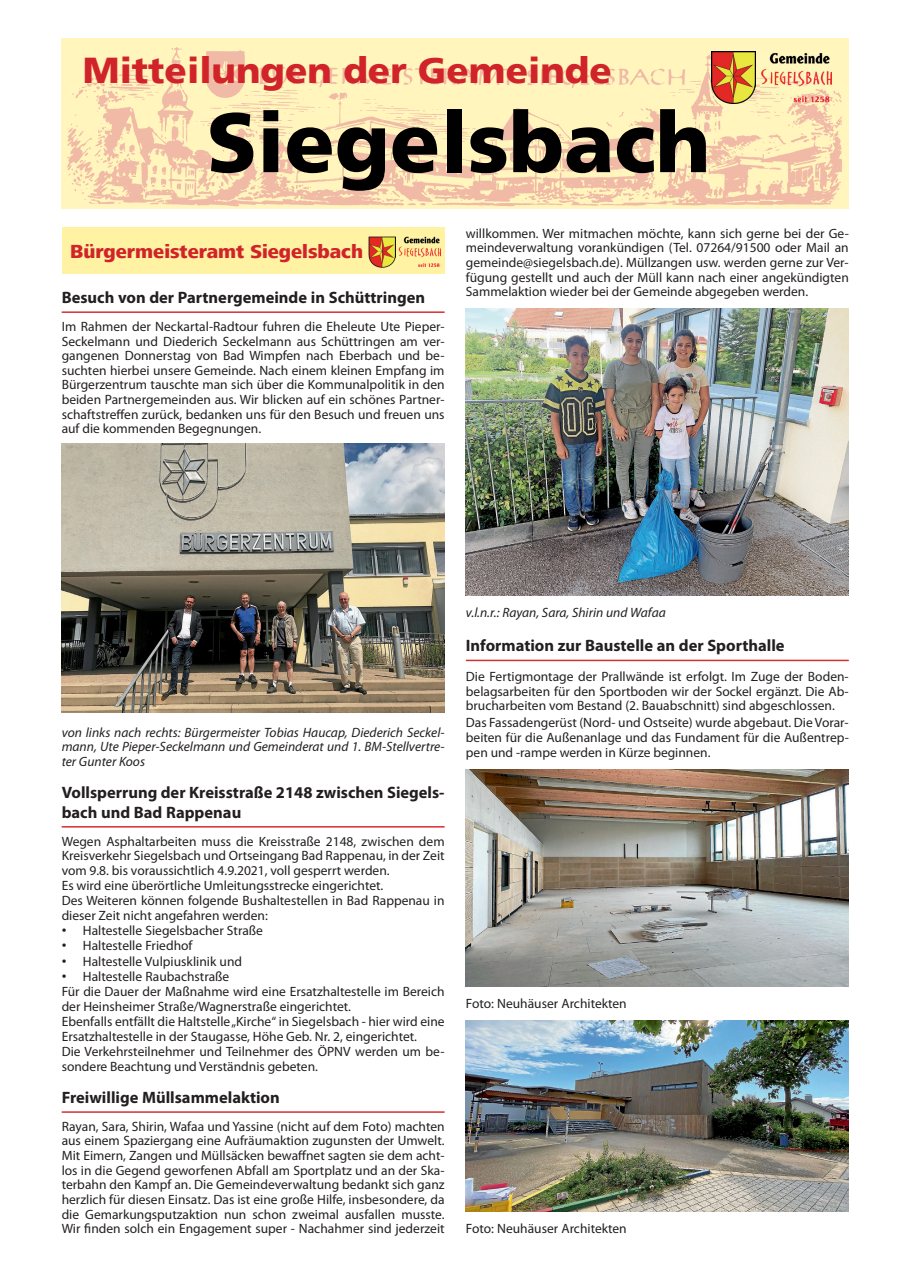
<style>
.page{position:relative;width:902px;height:1280px;background:#fff}
.page>*{position:absolute;margin:0;border:0;box-sizing:border-box;transform-origin:0 0}
.t1{font:900 84px "Frutiger LT";color:#000}
.t2{font:900 36px "Frutiger LT";color:#d1232a}
.t3{font:800 19.5px "Frutiger Next LT";color:#d1232a}
.t4{font:700 16.5px/19.5px "Myriad Pro";color:#231f20}
.t5{font:13.5px/14.5px "Myriad Pro";color:#231f20;text-align:justify}
.t6{font:italic 13.5px/14.5px "Myriad Pro";color:#231f20;text-align:justify}
.s1{font-family:"Arial"}
</style>
<div class="page">
<hr style="left:901px;top:0;width:1px;height:60px;background:#fff2a2">
<img style="left:62px;top:41px;width:786px;height:167px">
<img style="left:711px;top:52px;width:44px;height:51px">
<img style="left:760px;top:52px;width:71px;height:51px">
<hr style="left:62px;top:311px;width:382px;height:2px;background:#d72e32">
<hr style="left:62px;top:826px;width:382px;height:1px;background:#d72e32">
<hr style="left:62px;top:1111px;width:382px;height:2px;background:#d72e32">
<div style="left:62px;top:227px;width:382px;height:47px;background:#fff2a2"></div>
<img style="left:369px;top:236px;width:26px;height:31px">
<img style="left:398px;top:237px;width:42px;height:30px">
<img style="left:62px;top:444px;width:382px;height:269px">
<hr style="left:466px;top:660px;width:382px;height:1px;background:#d72e32">
<img style="left:466px;top:309px;width:382px;height:287px">
<img style="left:466px;top:769px;width:382px;height:217px">
<img style="left:466px;top:1020px;width:382px;height:192px">
<h2 class="t2" style="left:83px;top:49px;width:530px">Mitteilungen der Gemeinde</h2>
<h1 class="t1" style="left:207px;top:92px;width:505px">Siegelsbach</h1>
<h3 class="t3" style="left:70px;top:240px;width:294px">Bürgermeisteramt Siegelsbach</h3>
<p class="t4" style="left:62px;top:287px;width:365px">Besuch von der Partnergemeinde in Schüttringen</p>
<p class="t5" style="left:62px;top:319px;width:384px">Im Rahmen der Neckartal-Radtour fuhren die Eheleute Ute Pieper-Seckelmann und Diederich Seckelmann aus Schüttringen am ver&shy;gangenen Donnerstag von Bad Wimpfen nach Eberbach und be&shy;suchten hierbei unsere Gemeinde. Nach einem kleinen Empfang im Bürgerzentrum tauschte man sich über die Kommunalpolitik in den beiden Partnergemeinden aus. Wir blicken auf ein schönes Partner&shy;schaftstreffen zurück, bedanken uns für den Besuch und freuen uns auf die kommenden Begegnungen.</p>
<p class="t5" style="left:466px;top:226px;width:384px">willkommen. Wer mitmachen möchte, kann sich gerne bei der Ge&shy;meindeverwaltung vorankündigen (Tel. 07264/91500 oder Mail an gemeinde@siegelsbach.de). Müllzangen usw. werden gerne zur Ver&shy;fügung gestellt und auch der Müll kann nach einer angekündigten Sammelaktion wieder bei der Gemeinde abgegeben werden.</p>
<p class="t6" style="left:62px;top:725px;width:384px">von links nach rechts: Bürgermeister Tobias Haucap, Diederich Seckel&shy;mann, Ute Pieper-Seckelmann und Gemeinderat und 1. BM-Stellvertre&shy;ter Gunter Koos</p>
<p class="t4" style="left:62px;top:782px;width:384px">Vollsperrung der Kreisstraße 2148 zwischen Siegels&shy;bach und Bad Rappenau</p>
<p class="t5" style="left:62px;top:833px;width:384px;text-align:left">Wegen Asphaltarbeiten muss die Kreisstraße 2148, zwischen dem Kreisverkehr Siegelsbach und Ortseingang Bad Rappenau, in der Zeit vom 9.8. bis voraussichtlich 4.9.2021, voll gesperrt werden.<br>Es wird eine überörtliche Umleitungsstrecke eingerichtet.<br>Des Weiteren können folgende Bushaltestellen in Bad Rappenau in dieser Zeit nicht angefahren werden:</p>
<p class="t5" style="left:62px;top:923px;width:203px"><span class="s1">•</span> Haltestelle Siegelsbacher Straße</p>
<p class="t5" style="left:62px;top:938px;width:132px"><span class="s1">•</span> Haltestelle Friedhof</p>
<p class="t5" style="left:62px;top:954px;width:182px"><span class="s1">•</span> Haltestelle Vulpiusklinik und</p>
<p class="t5" style="left:62px;top:969px;width:384px;line-height:15px;text-align:left"><span class="s1">•</span> Haltestelle Raubachstraße<br>Für die Dauer der Maßnahme wird eine Ersatzhaltestelle im Bereich der Heinsheimer Straße/Wagnerstraße eingerichtet.<br>Ebenfalls entfällt die Haltstelle „Kirche“ in Siegelsbach - hier wird eine Ersatzhaltestelle in der Staugasse, Höhe Geb. Nr. 2, eingerichtet.<br>Die Verkehrsteilnehmer und Teilnehmer des ÖPNV werden um be&shy;sondere Beachtung und Verständnis gebeten.</p>
<p class="t4" style="left:62px;top:1087px;width:219px">Freiwillige Müllsammelaktion</p>
<p class="t5" style="left:62px;top:1119px;width:384px">Rayan, Sara, Shirin, Wafaa und Yassine (nicht auf dem Foto) machten aus einem Spaziergang eine Aufräumaktion zugunsten der Umwelt.<br>Mit Eimern, Zangen und Müllsäcken bewaffnet sagten sie dem acht&shy;los in die Gegend geworfenen Abfall am Sportplatz und an der Ska&shy;terbahn den Kampf an. Die Gemeindeverwaltung bedankt sich ganz herzlich für diesen Einsatz. Das ist eine große Hilfe, insbesondere, da die Gemarkungsputzaktion nun schon zweimal ausfallen musste.<br>Wir finden solch ein Engagement super - Nachahmer sind jederzeit</p>
<p class="t6" style="left:466px;top:605px;width:201px">v.l.n.r.: Rayan, Sara, Shirin und Wafaa</p>
<p class="t4" style="left:466px;top:635px;width:320px">Information zur Baustelle an der Sporthalle</p>
<p class="t5" style="left:466px;top:669px;width:384px">Die Fertigmontage der Prallwände ist erfolgt. Im Zuge der Boden&shy;belagsarbeiten für den Sportboden wir der Sockel ergänzt. Die Ab&shy;brucharbeiten vom Bestand (2. Bauabschnitt) sind abgeschlossen.</p>
<p class="t5" style="left:466px;top:715px;width:384px">Das Fassadengerüst (Nord- und Ostseite) wurde abgebaut. Die Vorar&shy;beiten für die Außenanlage und das Fundament für die Außentrep&shy;pen und -rampe werden in Kürze beginnen.</p>
<p class="t5" style="left:466px;top:996px;width:162px">Foto: Neuhäuser Architekten</p>
<p class="t5" style="left:466px;top:1221px;width:162px">Foto: Neuhäuser Architekten</p>
</div>
